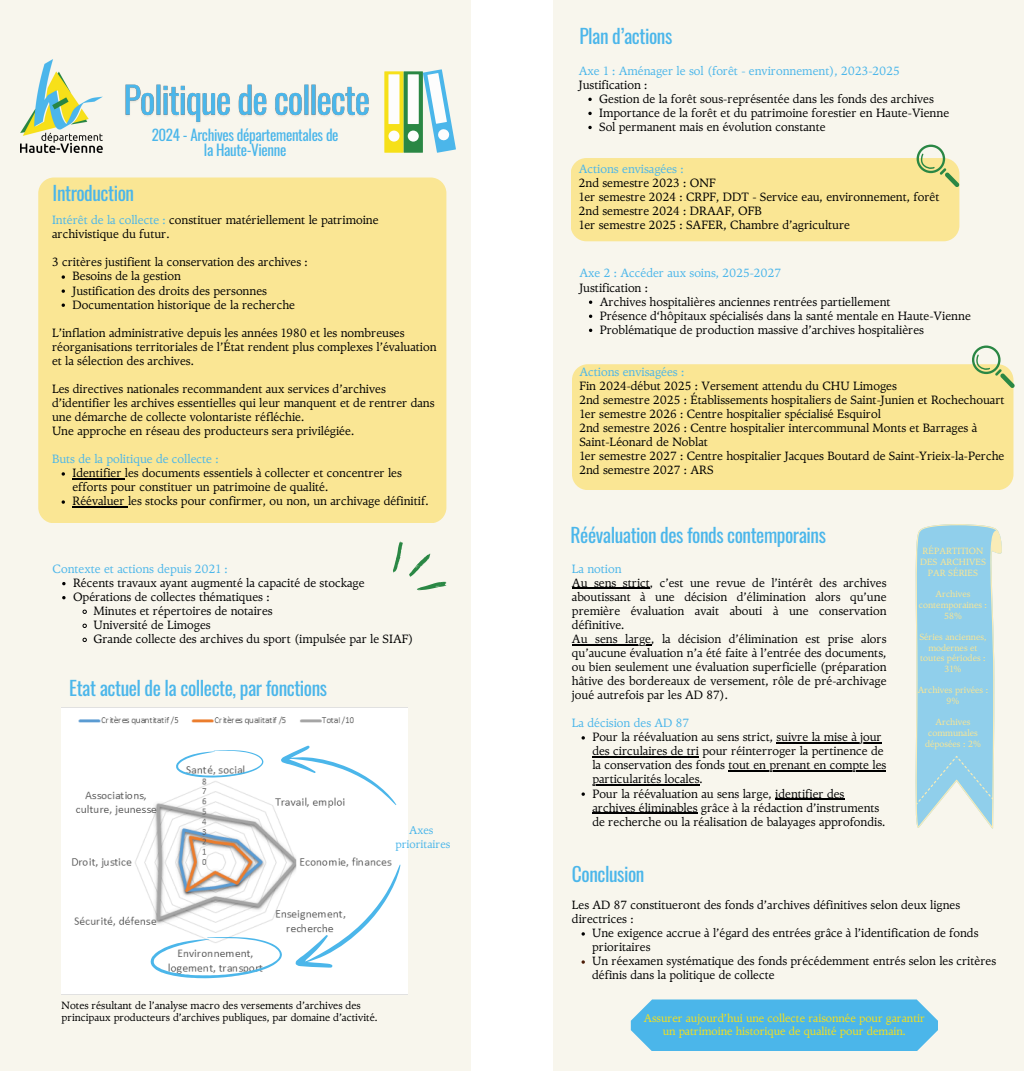
<style>
.page{position:relative;width:1024px;height:1071px;background:#fff}
.page>*{position:absolute;margin:0;border:0;box-sizing:border-box;transform-origin:0 0}
.t1{font:19.5px "Oswald";letter-spacing:-.025em;color:#4bb6ea}
.t2{font:15px/14.6px "Oswald";letter-spacing:-.025em;color:#4bb6ea;text-align:center}
.t3{font:12px/14.1px "TY Serif";color:#000}
.t4{font:12px/14.1px "TY Serif";color:#4bb6ea}
.t5{font:11.93px/14.1px "TY Serif";color:#000}
.t6{font:11.25px/13.5px "TY Serif";color:#f6e019;text-align:center}
.t7{font:11.25px/13.5px "TY Serif";color:#4bb6ea;text-align:center}
.t8{font:10.5px/12.4px "TY Serif";color:#000}
.t9{font:9px/10.6px "TY Serif";color:#fae694;text-align:center}
.s1{color:#4bb6ea}
.s2{color:#000}
</style>
<div class="page">
<div style="left:0;top:0;width:470px;height:1071px;background:#f8f6ed"></div>
<div style="left:384px;top:71px;width:20px;height:82px;background:#f6e019"></div>
<div style="left:388px;top:74px;width:11px;height:50px;background:#fdfdfd"></div>
<div style="left:388px;top:131px;width:11px;height:11px;background:#fdfdfd;border-radius:50%"></div>
<div style="left:404px;top:71px;width:19px;height:82px;background:#2a8744"></div>
<div style="left:408px;top:74px;width:11px;height:50px;background:#fdfdfd"></div>
<div style="left:408px;top:131px;width:11px;height:11px;background:#fdfdfd;border-radius:50%"></div>
<svg style="left:423px;top:69px;width:33px;height:84px"></svg>
<img style="left:20px;top:60px;width:83px;height:92px">
<img style="left:62px;top:707px;width:346px;height:287px">
<svg style="left:176px;top:750px;width:87px;height:28px"></svg>
<svg style="left:279px;top:726px;width:117px;height:106px"></svg>
<svg style="left:150px;top:864px;width:258px;height:114px"></svg>
<div style="left:38px;top:178px;width:408px;height:345px;background:#fae694;border-radius:16px"></div>
<svg style="left:409px;top:554px;width:37px;height:36px"></svg>
<svg style="left:393px;top:542px;width:10px;height:31px"></svg>
<div style="left:553px;top:0;width:470px;height:1071px;background:#f8f6ed"></div>
<div style="left:570px;top:158px;width:389px;height:83px;background:#fae694;border-radius:16px"></div>
<div style="left:572px;top:364px;width:441px;height:126px;background:#fae694;border-radius:16px"></div>
<svg style="left:915px;top:524px;width:86px;height:305px"></svg>
<svg style="left:916px;top:145px;width:43px;height:42px"></svg>
<svg style="left:972px;top:346px;width:42px;height:42px"></svg>
<svg style="left:631px;top:999px;width:307px;height:52px"></svg>
<hr style="left:572px;top:588px;width:78px;height:1px;background:#000">
<hr style="left:572px;top:644px;width:79px;height:1px;background:#000">
<svg style="left:581px;top:736px;width:4px;height:4px"></svg>
<hr style="left:776px;top:742px;width:106px;height:2px;background:#000">
<hr style="left:592px;top:756px;width:107px;height:2px;background:#000">
<hr style="left:728px;top:771px;width:158px;height:1px;background:#000">
<hr style="left:592px;top:785px;width:107px;height:1px;background:#000">
<svg style="left:581px;top:792px;width:4px;height:4px"></svg>
<hr style="left:775px;top:799px;width:69px;height:1px;background:#000">
<hr style="left:592px;top:813px;width:105px;height:1px;background:#000">
<svg style="left:62px;top:275px;width:3px;height:4px"></svg>
<svg style="left:62px;top:289px;width:3px;height:4px"></svg>
<svg style="left:62px;top:472px;width:3px;height:4px"></svg>
<hr style="left:72px;top:478px;width:53px;height:2px;background:#000">
<svg style="left:62px;top:500px;width:3px;height:4px"></svg>
<hr style="left:72px;top:507px;width:56px;height:1px;background:#000">
<svg style="left:62px;top:582px;width:4px;height:3px"></svg>
<svg style="left:62px;top:596px;width:4px;height:3px"></svg>
<svg style="left:82px;top:609px;width:5px;height:5px"></svg>
<svg style="left:82px;top:623px;width:5px;height:5px"></svg>
<svg style="left:82px;top:638px;width:5px;height:4px"></svg>
<img style="left:125px;top:84px;width:244px;height:39px">
<svg style="left:581px;top:932px;width:4px;height:4px"></svg>
<svg style="left:581px;top:960px;width:4px;height:4px"></svg>
<svg style="left:588px;top:98px;width:4px;height:3px"></svg>
<svg style="left:588px;top:112px;width:4px;height:3px"></svg>
<svg style="left:588px;top:126px;width:4px;height:3px"></svg>
<h2 class="t1" style="left:53px;top:178px;width:83px">Introduction</h2>
<p class="t2" style="left:152px;top:127px;width:188px">2024 - Archives départementales de la Haute-Vienne</p>
<p class="t3" style="left:52px;top:213px;width:328px"><span class="s1">Intérêt de la collecte :</span> constituer matériellement le patrimoine archivistique du futur.</p>
<p class="t3" style="left:52px;top:255px;width:257px">3 critères justifient la conservation des archives :</p>
<h4 class="t3" style="left:72px;top:269px;width:110px">Besoins de la gestion</h4>
<p class="t3" style="left:72px;top:283px;width:196px">Justification des droits des personnes</p>
<p class="t3" style="left:72px;top:297px;width:224px">Documentation historique de la recherche</p>
<p class="t3" style="left:52px;top:325px;width:386px">L’inflation administrative depuis les années 1980 et les nombreuses réorganisations territoriales de l’État rendent plus complexes l’évaluation et la sélection des archives.</p>
<p class="t3" style="left:52px;top:382px;width:384px">Les directives nationales recommandent aux services d’archives d’identifier les archives essentielles qui leur manquent et de rentrer dans une démarche de collecte volontariste réfléchie.<br>Une approche en réseau des producteurs sera privilégiée.</p>
<p class="t4" style="left:52px;top:452px;width:168px">Buts de la politique de collecte :</p>
<h2 class="t3" style="left:72px;top:466px;width:331px">Identifier les documents essentiels à collecter et concentrer les efforts pour constituer un patrimoine de qualité.</h2>
<p class="t3" style="left:72px;top:494px;width:358px">Réévaluer les stocks pour confirmer, ou non, un archivage définitif.</p>
<p class="t4" style="left:53px;top:562px;width:177px">Contexte et actions depuis 2021 :</p>
<p class="t3" style="left:73px;top:576px;width:293px">Récents travaux ayant augmenté la capacité de stockage</p>
<p class="t3" style="left:73px;top:590px;width:198px">Opérations de collectes thématiques :</p>
<h4 class="t3" style="left:93px;top:604px;width:181px">Minutes et répertoires de notaires</h4>
<p class="t3" style="left:93px;top:618px;width:119px">Université de Limoges</p>
<h5 class="t3" style="left:93px;top:632px;width:322px">Grande collecte des archives du sport (impulsée par le SIAF)</h5>
<h4 class="t1" style="left:69px;top:672px;width:259px">Etat actuel de la collecte, par fonctions</h4>
<p class="t7" style="left:395px;top:823px;width:56px">Axes prioritaires</p>
<p class="t8" style="left:62px;top:999px;width:318px">Notes résultant de l’analyse macro des versements d’archives des principaux producteurs d’archives publiques, par domaine d’activité.</p>
<h4 class="t1" style="left:579px;top:20px;width:94px">Plan d’actions</h4>
<p class="t4" style="left:579px;top:63px;width:322px">Axe 1 : Aménager le sol (forêt - environnement), 2023-2025<br><span class="s2">Justification :</span></p>
<h4 class="t3" style="left:599px;top:91px;width:336px">Gestion de la forêt sous-représentée dans les fonds des archives</h4>
<p class="t3" style="left:599px;top:106px;width:351px">Importance de la forêt et du patrimoine forestier en Haute-Vienne</p>
<p class="t3" style="left:599px;top:120px;width:228px">Sol permanent mais en évolution constante</p>
<p class="t3" style="left:579px;top:162px;width:362px"><span class="s1">Actions envisagées :<br></span>2nd semestre 2023 : ONF<br>1er semestre 2024 : CRPF, DDT - Service eau, environnement, forêt 2nd semestre 2024 : DRAAF, OFB<br>1er semestre 2025 : SAFER, Chambre d’agriculture</p>
<p class="t4" style="left:579px;top:266px;width:203px">Axe 2 : Accéder aux soins, 2025-2027<br><span class="s2">Justification :</span></p>
<h3 class="t3" style="left:600px;top:294px;width:292px">Archives hospitalières anciennes rentrées partiellement</h3>
<p class="t3" style="left:600px;top:308px;width:373px">Présence d‘hôpitaux spécialisés dans la santé mentale en Haute-Vienne</p>
<h2 class="t3" style="left:600px;top:323px;width:326px">Problématique de production massive d’archives hospitalières</h2>
<h4 class="t3" style="left:579px;top:365px;width:427px"><span class="s1">Actions envisagées :<br></span>Fin 2024-début 2025 : Versement attendu du CHU Limoges<br>2nd semestre 2025 : Établissements hospitaliers de Saint-Junien et Rochechouart 1er semestre 2026 : Centre hospitalier spécialisé Esquirol<br>2nd semestre 2026 : Centre hospitalier intercommunal Monts et Barrages à Saint-Léonard de Noblat<br>1er semestre 2027 : Centre hospitalier Jacques Boutard de Saint-Yrieix-la-Perche 2nd semestre 2027 : ARS</h4>
<p class="t1" style="left:570px;top:520px;width:257px">Réévaluation des fonds contemporains</p>
<p class="t3" style="left:572px;top:561px;width:316px"><span class="s1">La notion<br></span>Au sens strict, c’est une revue de l’intérêt des archives aboutissant à une décision d’élimination alors qu’une première évaluation avait abouti à une conservation définitive.</p>
<p class="t3" style="left:572px;top:632px;width:316px;text-align:justify">Au sens large, la décision d’élimination est prise alors qu’aucune évaluation n’a été faite à l’entrée des documents, ou bien seulement une évaluation superficielle (préparation hâtive des bordereaux de versement, rôle de pré-archivage joué autrefois par les AD 87).</p>
<p class="t3" style="left:592px;top:716px;width:291px;text-indent:-20px"><span class="s1">La décision des AD 87<br></span>Pour la réévaluation au sens strict, suivre la mise à jour</p>
<h4 class="t3" style="left:592px;top:744px;width:295px">des circulaires de tri pour réinterroger la pertinence de la conservation des fonds tout en prenant en compte les</h4>
<h4 class="t3" style="left:592px;top:772px;width:295px">particularités locales.<br>Pour la réévaluation au sens large, identifier des archives éliminables grâce à la rédaction d’instruments de recherche ou la réalisation de balayages approfondis.</h4>
<p class="t1" style="left:572px;top:859px;width:74px">Conclusion</p>
<h2 class="t9" style="left:920px;top:546px;width:67px">RÉPARTITION<br>DES ARCHIVES<br>PAR SÉRIES</h2>
<h4 class="t9" style="left:919px;top:589px;width:70px">Archives contemporaines :<br>58%</h4>
<h4 class="t9" style="left:919px;top:631px;width:69px">Séries anciennes, modernes et toutes périodes :<br>31%</h4>
<p class="t9" style="left:917px;top:685px;width:72px">Archives privées :<br>9%</p>
<p class="t9" style="left:925px;top:717px;width:57px">Archives communales déposées : 2%</p>
<p class="t5" style="left:572px;top:898px;width:390px">Les AD 87 constitueront des fonds d’archives définitives selon deux lignes directrices :</p>
<p class="t5" style="left:592px;top:926px;width:388px">Une exigence accrue à l’égard des entrées grâce à l’identification de fonds prioritaires</p>
<h4 class="t5" style="left:592px;top:954px;width:405px">Un réexamen systématique des fonds précédemment entrés selon les critères définis dans la politique de collecte</h4>
<h4 class="t6" style="left:644px;top:1011px;width:283px">Assurer aujourd’hui une collecte raisonnée pour garantir un patrimoine historique de qualité pour demain.</h4>
</div>
